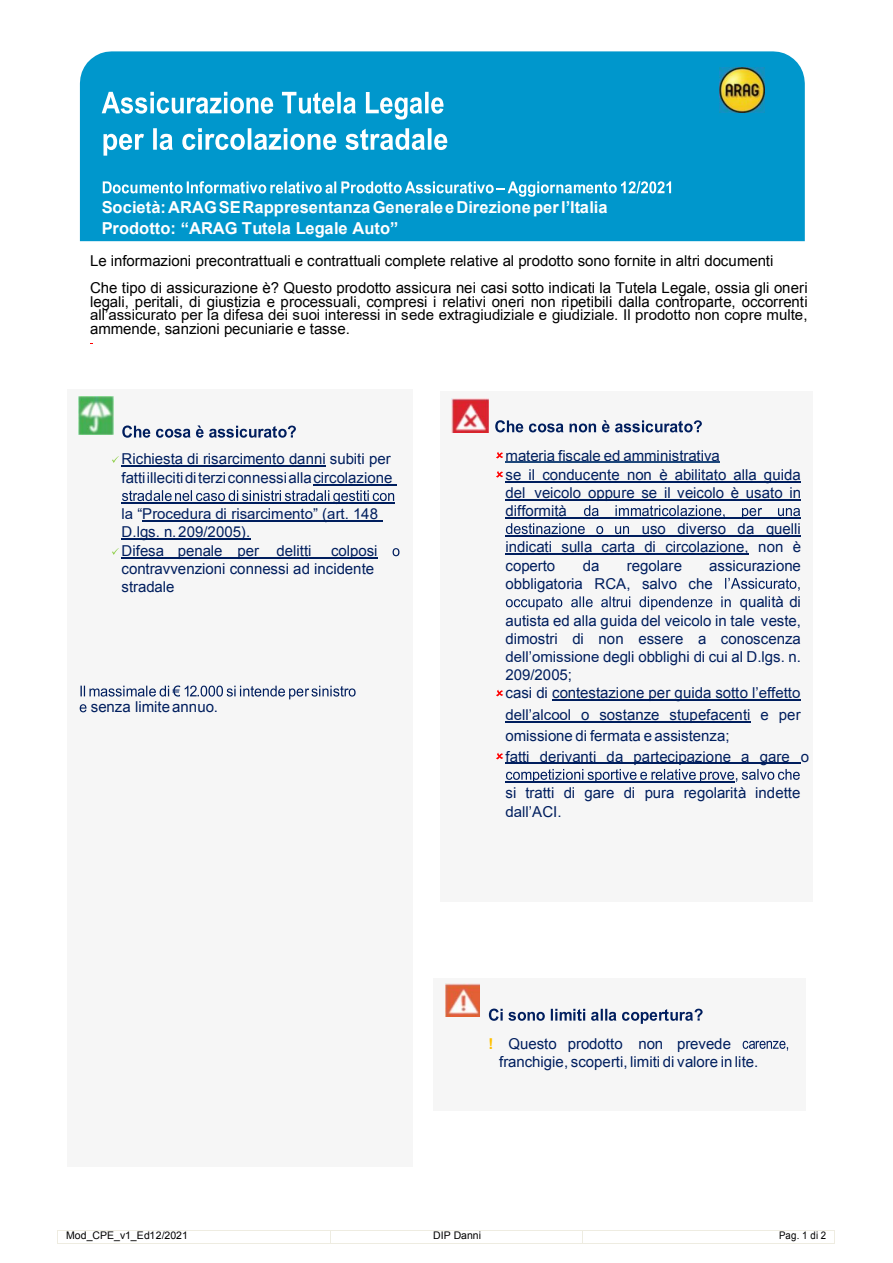
<style>
.page{position:relative;width:893px;height:1263px;background:#fff}
.page>*{position:absolute;margin:0;border:0;box-sizing:border-box;transform-origin:0 0}
.t1{font:700 16.5px/20.7px "Arial";letter-spacing:.005em;color:#fff}
.t2{font:15px/20.9px "Arial";letter-spacing:-.005em;color:#001e5e}
.t3{font:15px/13.5px "Arial";letter-spacing:-.005em;color:#000}
.t4{font:15px "Arial";color:#001f5f}
.t5{font:10.5px "Arial";letter-spacing:.01em;color:#000}
.t6{font:10.5px "Arial";letter-spacing:.01em;color:#000;scale:.92 1}
.s1{font-weight:700;color:#ffc000}
</style>
<div class="page">
<hr style="left:58px;top:1230px;width:272px;height:1px;background:#eeece1">
<hr style="left:331px;top:1230px;width:251px;height:1px;background:#eeece1">
<hr style="left:583px;top:1230px;width:251px;height:1px;background:#eeece1">
<svg style="left:57px;top:1230px;width:1px;height:14px"></svg>
<hr style="left:58px;top:1243px;width:272px;height:1px;background:#eeece1">
<svg style="left:330px;top:1230px;width:1px;height:14px"></svg>
<hr style="left:331px;top:1243px;width:251px;height:1px;background:#eeece1">
<svg style="left:582px;top:1230px;width:1px;height:14px"></svg>
<hr style="left:583px;top:1243px;width:251px;height:1px;background:#eeece1">
<svg style="left:834px;top:1230px;width:1px;height:14px"></svg>
<div style="left:80px;top:51px;width:725px;height:190px;background:#0097cc"></div>
<svg style="left:102px;top:92px;width:342px;height:28px"></svg>
<svg style="left:104px;top:128px;width:343px;height:28px"></svg>
<svg style="left:103px;top:181px;width:568px;height:16px"></svg>
<div style="left:445px;top:983px;width:344px;height:67px;background:#f6f6f6"></div>
<svg style="left:489px;top:1008px;width:214px;height:16px"></svg>
<svg style="left:743px;top:1041px;width:45px;height:10px"></svg>
<div style="left:451px;top:398px;width:350px;height:385px;background:#f6f6f6"></div>
<svg style="left:495px;top:420px;width:68px;height:12px"></svg>
<svg style="left:569px;top:420px;width:133px;height:12px"></svg>
<svg style="left:496px;top:452px;width:7px;height:6px"></svg>
<hr style="left:505px;top:462px;width:215px;height:1px;background:#1d477a">
<svg style="left:496px;top:471px;width:7px;height:6px"></svg>
<hr style="left:505px;top:481px;width:296px;height:1px;background:#001e5e">
<hr style="left:505px;top:499px;width:296px;height:1px;background:#001e5e">
<svg style="left:584px;top:505px;width:15px;height:11px"></svg>
<svg style="left:615px;top:505px;width:110px;height:12px"></svg>
<svg style="left:742px;top:508px;width:20px;height:11px"></svg>
<svg style="left:778px;top:508px;width:22px;height:8px"></svg>
<hr style="left:505px;top:517px;width:296px;height:1px;background:#001e5e">
<svg style="left:506px;top:523px;width:79px;height:11px"></svg>
<svg style="left:596px;top:526px;width:7px;height:8px"></svg>
<svg style="left:615px;top:526px;width:14px;height:8px"></svg>
<hr style="left:505px;top:535px;width:296px;height:1px;background:#001e5e">
<hr style="left:505px;top:554px;width:243px;height:1px;background:#001e5e">
<svg style="left:506px;top:578px;width:294px;height:32px"></svg>
<svg style="left:496px;top:690px;width:7px;height:6px"></svg>
<hr style="left:552px;top:700px;width:248px;height:1px;background:#001e5e">
<hr style="left:505px;top:721px;width:245px;height:1px;background:#001e5e">
<svg style="left:496px;top:753px;width:7px;height:6px"></svg>
<hr style="left:505px;top:763px;width:296px;height:1px;background:#001e5e">
<svg style="left:506px;top:769px;width:294px;height:14px"></svg>
<hr style="left:505px;top:781px;width:230px;height:1px;background:#001e5e">
<div style="left:78px;top:396px;width:322px;height:317px;background:#f6f6f6"></div>
<svg style="left:122px;top:425px;width:28px;height:13px"></svg>
<svg style="left:156px;top:425px;width:140px;height:13px"></svg>
<svg style="left:112px;top:456px;width:7px;height:7px"></svg>
<hr style="left:122px;top:466px;width:204px;height:1px;background:#001e5e">
<hr style="left:313px;top:484px;width:84px;height:1px;background:#001e5e">
<svg style="left:122px;top:490px;width:272px;height:14px"></svg>
<hr style="left:122px;top:502px;width:273px;height:1px;background:#001e5e">
<hr style="left:142px;top:520px;width:241px;height:1px;background:#001e5e">
<hr style="left:122px;top:539px;width:129px;height:1px;background:#001e5e">
<svg style="left:112px;top:548px;width:7px;height:7px"></svg>
<svg style="left:393px;top:548px;width:6px;height:8px"></svg>
<hr style="left:122px;top:558px;width:256px;height:1px;background:#001e5e">
<svg style="left:80px;top:685px;width:276px;height:27px"></svg>
<p class="t1" style="left:102px;top:198px;width:507px">Società:ARAGSERappresentanzaGeneraleeDirezioneperl’Italia<br>Prodotto: “ARAG Tutela Legale Auto”</p>
<p class="t3" style="left:90px;top:248px;width:719px;line-height:26.7px">Le informazioni precontrattuali e contrattuali complete relative al prodotto sono fornite in altri documenti<br>Che tipo di assicurazione è? Questo prodotto assicura nei casi sotto indicati la Tutela Legale, ossia gli oneri</p>
<p class="t3" style="left:90px;top:295px;width:719px;text-align:justify">legali, peritali, di giustizia e processuali, compresi i relativi oneri non ripetibili dalla controparte, occorrenti all’assicurato per la difesa dei suoi interessi in sede extragiudiziale e giudiziale. Il prodotto non copre multe, ammende, sanzioni pecuniarie e tasse.</p>
<p class="t2" style="left:122px;top:450px;width:273px;line-height:18.5px">Richiesta di risarcimento danni subiti per fattiillecitiditerziconnessiallacircolazione</p>
<p class="t2" style="left:122px;top:504px;width:258px;line-height:18.6px">la “Procedura di risarcimento” (art. 148<br>D.lgs. n.209/2005).<br>Difesa penale per delitti</p>
<p class="t2" style="left:122px;top:542px;width:257px;line-height:17.9px;text-indent:209px">colposi contravvenzioni connessi ad incidente stradale</p>
<p class="t2" style="left:91px;top:697px;width:129px">senza limite annuo.</p>
<p class="t4" style="left:506px;top:445px;width:216px">materia fiscale ed amministrativa</p>
<p class="t2" style="left:506px;top:464px;width:297px">se il conducente non è abilitato alla guida</p>
<p class="t2" style="left:506px;top:482px;width:297px">del veicolo oppure se il veicolo è usato in</p>
<p class="t2" style="left:506px;top:500px;width:63px">difformità</p>
<p class="t2" style="left:642px;top:518px;width:160px">uso diverso da quelli</p>
<p class="t2" style="left:506px;top:537px;width:297px">indicati sulla carta di circolazione, non è</p>
<p class="t2" style="left:506px;top:555px;width:51px">coperto</p>
<p class="t2" style="left:583px;top:555px;width:18px">da</p>
<p class="t2" style="left:627px;top:555px;width:57px">regolare</p>
<p class="t2" style="left:709px;top:555px;width:93px">assicurazione</p>
<p class="t2" style="left:506px;top:573px;width:209px">obbligatoria RCA, salvo che</p>
<p class="t2" style="left:740px;top:592px;width:63px">qualità di</p>
<p class="t2" style="left:506px;top:610px;width:297px">autista ed alla guida del veicolo in tale veste,</p>
<p class="t2" style="left:506px;top:628px;width:297px">dimostri di non essere a conoscenza</p>
<p class="t2" style="left:506px;top:646px;width:297px">dell’omissione degli obblighi di cui al D.lgs. n.</p>
<p class="t2" style="left:506px;top:665px;width:68px">209/2005;</p>
<p class="t2" style="left:506px;top:683px;width:297px">casi di contestazione per guida sotto l’effetto</p>
<p class="t2" style="left:506px;top:704px;width:305px">dell’alcool o sostanze stupefacenti e per omissione di fermata e assistenza;<br>fatti derivanti da partecipazione a gare o</p>
<p class="t2" style="left:506px;top:784px;width:296px;line-height:18.5px">si tratti di gare di pura regolarità indette dall’ACI.</p>
<p class="t2" style="left:499px;top:1035px;width:260px;line-height:18px;text-indent:-11px"><span class="s1">!</span> Questo prodotto non prevede franchigie, scoperti, limiti di valore in lite.</p>
<p class="t5" style="left:66px;top:1228px;width:123px">Mod_CPE_v1_Ed12/2021</p>
<p class="t5" style="left:433px;top:1228px;width:50px">DIP Danni</p>
<p class="t6" style="left:779px;top:1228px;width:53px">Pag. 1 di 2</p>
</div>
